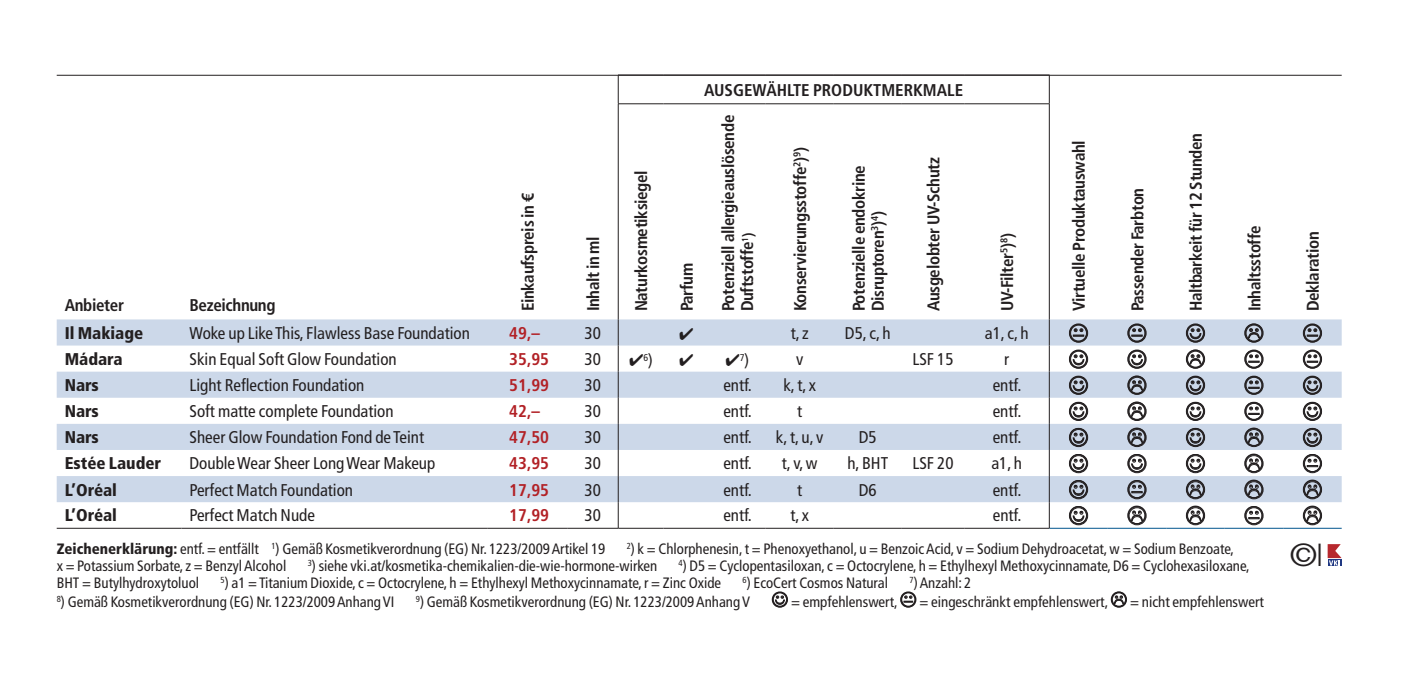
<style>
.page{position:relative;width:1418px;height:681px;background:#fff}
.page>*{position:absolute;margin:0;border:0;box-sizing:border-box;transform-origin:0 0}
.t1{font:300 32px "Frutiger LT Std";color:#231f20;scale:1.1 1}
.t2{font:condensed 17px "Frutiger LT Std";color:#231f20}
.t3{font:700 condensed 17px/19px "Frutiger LT Std";letter-spacing:-.02em;color:#231f20}
.t4{font:900 condensed 17px "Frutiger LT Std";color:#231f20}
.t5{font:700 condensed 17px "Frutiger LT Std";color:#b22126}
.t6{font:700 condensed 17px "Frutiger LT Std";color:#231f20}
.t7{font:condensed 15px "Frutiger LT Std";color:#231f20}
.t8{font:900 condensed 15px "Frutiger LT Std";color:#231f20}
.t9{font:condensed 10px "Frutiger LT Std";color:#231f20}
.s1{font-size:15px}
.s2{font-size:17px}
.s3{font-weight:400}
.s4{font-stretch:condensed}
</style>
<div class="page">
<svg style="left:57px;top:319px;width:991px;height:183px;fill:#ccd8e9"></svg>
<svg style="left:618px;top:76px;width:1px;height:27px"></svg>
<hr style="left:618px;top:103px;width:45px;height:1px;background:#231f20">
<hr style="left:663px;top:103px;width:46px;height:1px;background:#231f20">
<hr style="left:709px;top:103px;width:56px;height:1px;background:#231f20">
<hr style="left:765px;top:103px;width:68px;height:1px;background:#231f20">
<hr style="left:833px;top:103px;width:68px;height:1px;background:#231f20">
<hr style="left:901px;top:103px;width:63px;height:1px;background:#231f20">
<hr style="left:964px;top:103px;width:85px;height:1px;background:#231f20">
<hr style="left:618px;top:104px;width:1px;height:215px;background:#231f20">
<svg style="left:618px;top:319px;width:1px;height:208px"></svg>
<hr style="left:57px;top:527px;width:124px;height:1px;background:#231f20">
<hr style="left:181px;top:527px;width:307px;height:1px;background:#231f20">
<hr style="left:488px;top:527px;width:79px;height:1px;background:#231f20">
<hr style="left:567px;top:527px;width:51px;height:1px;background:#231f20">
<hr style="left:618px;top:527px;width:45px;height:1px;background:#231f20">
<hr style="left:663px;top:527px;width:46px;height:1px;background:#231f20">
<hr style="left:709px;top:527px;width:56px;height:1px;background:#231f20">
<hr style="left:765px;top:527px;width:68px;height:1px;background:#231f20">
<hr style="left:833px;top:527px;width:68px;height:1px;background:#231f20">
<hr style="left:901px;top:527px;width:63px;height:1px;background:#231f20">
<hr style="left:964px;top:527px;width:85px;height:1px;background:#231f20">
<svg style="left:1048px;top:76px;width:1px;height:27px"></svg>
<hr style="left:1048px;top:104px;width:1px;height:215px;background:#231f20">
<hr style="left:57px;top:75px;width:1284px;height:1px;background:#231f20">
<svg style="left:1327px;top:544px;width:14px;height:21px"></svg>
<svg style="left:1048px;top:319px;width:293px;height:209px"></svg>
<svg style="left:679px;top:328px;width:14px;height:12px"></svg>
<p class="t3" style="left:65px;top:296px;width:61px">Anbieter</p>
<p class="t3" style="left:189px;top:296px;width:88px">Bezeichnung</p>
<p class="t3" style="left:518px;top:311px;width:119px;rotate:-90deg">Einkaufspreis in €</p>
<p class="t3" style="left:583px;top:311px;width:77px;rotate:-90deg">Inhalt in ml</p>
<p class="t3" style="left:632px;top:311px;width:143px;rotate:-90deg">Naturkosmetiksiegel</p>
<p class="t3" style="left:677px;top:311px;width:50px;rotate:-90deg">Parfum</p>
<p class="t6" style="left:704px;top:80px;width:260px">AUSGEWÄHLTE PRODUKTMERKMALE</p>
<p class="t3" style="left:719px;top:311px;width:198px;rotate:-90deg">Potenziell allergieauslösende<br>Duftstoffe<sup>1</sup><span class="s1">)</span></p>
<p class="t3" style="left:790px;top:311px;width:165px;rotate:-90deg">Konservierungsstoffe<sup>2</sup>)<sup>9</sup>)</p>
<p class="t3" style="left:849px;top:311px;width:148px;rotate:-90deg">Potenzielle endokrine<br>Disruptoren<sup>3</sup>)<sup>4</sup>)</p>
<p class="t3" style="left:924px;top:311px;width:155px;rotate:-90deg">Ausgelobter UV-Schutz</p>
<p class="t3" style="left:997px;top:311px;width:79px;rotate:-90deg">UV-Filter<sup>5</sup>)<sup>8</sup>)</p>
<p class="t3" style="left:1069px;top:311px;width:173px;rotate:-90deg">Virtuelle Produktauswahl</p>
<p class="t3" style="left:1127px;top:311px;width:125px;rotate:-90deg">Passender Farbton</p>
<p class="t3" style="left:1186px;top:311px;width:180px;rotate:-90deg">Haltbarkeit für 12 Stunden</p>
<p class="t3" style="left:1244px;top:311px;width:87px;rotate:-90deg">Inhaltsstoffe</p>
<p class="t3" style="left:1303px;top:311px;width:81px;rotate:-90deg">Deklaration</p>
<p class="t4" style="left:65px;top:322px;width:80px">Il Makiage</p>
<p class="t2" style="left:189px;top:323px;width:282px">Woke up Like This, Flawless Base Foundation</p>
<p class="t5" style="left:509px;top:323px;width:32px">49,–</p>
<p class="t2" style="left:584px;top:323px;width:18px">30</p>
<p class="t2" style="left:790px;top:323px;width:20px">t, z</p>
<p class="t2" style="left:845px;top:323px;width:47px">D5, c, h</p>
<p class="t2" style="left:984px;top:323px;width:45px">a1, c, h</p>
<p class="t4" style="left:65px;top:348px;width:59px">Mádara</p>
<p class="t2" style="left:189px;top:349px;width:209px">Skin Equal Soft Glow Foundation</p>
<p class="t5" style="left:509px;top:349px;width:41px">35,95</p>
<p class="t2" style="left:584px;top:349px;width:18px">30</p>
<p class="t9" style="left:629px;top:351px;width:25px">✔6<span class="s2">)</span></p>
<p class="t9" style="left:679px;top:351px;width:72px">✔ ✔7<span class="s2">)</span></p>
<p class="t2" style="left:796px;top:349px;width:9px">v</p>
<p class="t2" style="left:912px;top:349px;width:43px">LSF 15</p>
<p class="t2" style="left:1004px;top:349px;width:7px">r</p>
<p class="t4" style="left:65px;top:375px;width:36px">Nars</p>
<p class="t2" style="left:189px;top:375px;width:176px">Light Reflection Foundation</p>
<p class="t5" style="left:509px;top:375px;width:41px">51,99</p>
<p class="t2" style="left:584px;top:375px;width:18px">30</p>
<p class="t2" style="left:723px;top:375px;width:30px">entf.</p>
<p class="t2" style="left:783px;top:375px;width:34px">k, t, x</p>
<p class="t2" style="left:992px;top:375px;width:30px">entf.</p>
<p class="t4" style="left:65px;top:401px;width:36px">Nars</p>
<p class="t2" style="left:189px;top:401px;width:206px">Soft matte complete Foundation</p>
<p class="t5" style="left:509px;top:401px;width:32px">42,–</p>
<p class="t2" style="left:584px;top:401px;width:18px">30</p>
<p class="t2" style="left:723px;top:401px;width:30px">entf.</p>
<p class="t2" style="left:797px;top:401px;width:7px">t</p>
<p class="t2" style="left:992px;top:401px;width:30px">entf.</p>
<p class="t4" style="left:65px;top:427px;width:36px">Nars</p>
<p class="t2" style="left:189px;top:427px;width:236px">Sheer Glow Foundation Fond de Teint</p>
<p class="t5" style="left:509px;top:427px;width:41px">47,50</p>
<p class="t2" style="left:584px;top:427px;width:18px">30</p>
<p class="t2" style="left:723px;top:427px;width:30px">entf.</p>
<p class="t2" style="left:776px;top:427px;width:49px">k, t, u, v</p>
<p class="t2" style="left:858px;top:427px;width:19px">D5</p>
<p class="t2" style="left:992px;top:427px;width:30px">entf.</p>
<p class="t4" style="left:65px;top:453px;width:98px">Estée Lauder</p>
<p class="t2" style="left:189px;top:453px;width:247px">Double Wear Sheer Long Wear Makeup</p>
<p class="t5" style="left:509px;top:453px;width:41px">43,95</p>
<p class="t2" style="left:584px;top:453px;width:18px">30</p>
<p class="t2" style="left:723px;top:453px;width:30px">entf.</p>
<p class="t2" style="left:782px;top:453px;width:37px">t, v, w</p>
<p class="t2" style="left:847px;top:453px;width:42px">h, BHT</p>
<p class="t2" style="left:912px;top:453px;width:43px">LSF 20</p>
<p class="t2" style="left:991px;top:453px;width:32px">a1, h</p>
<p class="t4" style="left:65px;top:479px;width:54px">L’Oréal</p>
<p class="t2" style="left:189px;top:479px;width:165px">Perfect Match Foundation</p>
<p class="t5" style="left:509px;top:479px;width:41px">17,95</p>
<p class="t2" style="left:584px;top:479px;width:18px">30</p>
<p class="t2" style="left:723px;top:479px;width:30px">entf.</p>
<p class="t2" style="left:797px;top:479px;width:7px">t</p>
<p class="t2" style="left:858px;top:479px;width:19px">D6</p>
<p class="t2" style="left:992px;top:479px;width:30px">entf.</p>
<p class="t4" style="left:65px;top:505px;width:54px">L’Oréal</p>
<p class="t2" style="left:189px;top:505px;width:127px">Perfect Match Nude</p>
<p class="t5" style="left:509px;top:505px;width:41px">17,99</p>
<p class="t2" style="left:584px;top:505px;width:18px">30</p>
<p class="t2" style="left:723px;top:505px;width:30px">entf.</p>
<p class="t2" style="left:790px;top:505px;width:20px">t, x</p>
<p class="t2" style="left:992px;top:505px;width:30px">entf.</p>
<p class="t8" style="left:57px;top:539px;width:204px">Zeichenerklärung: <span class="s3">entf. = entfällt</span></p>
<p class="t7" style="left:271px;top:539px;width:335px"><sup>1</sup>) Gemäß Kosmetikverordnung (EG) Nr. 1223/2009 Artikel 19</p>
<p class="t7" style="left:626px;top:539px;width:609px"><sup>2</sup>) k = Chlorphenesin, t = Phenoxyethanol, u = Benzoic Acid, v = Sodium Dehydroacetat, w = Sodium Benzoate,</p>
<p class="t7" style="left:57px;top:556px;width:231px">x = Potassium Sorbate, z = Benzyl Alcohol</p>
<p class="t7" style="left:308px;top:556px;width:351px"><sup>3</sup>) siehe vki.at/kosmetika-chemikalien-die-wie-hormone-wirken</p>
<p class="t7" style="left:678px;top:556px;width:572px"><sup>4</sup>) D5 = Cyclopentasiloxan, c = Octocrylene, h = Ethylhexyl Methoxycinnamate, D6 = Cyclohexasiloxane,</p>
<p class="t7" style="left:57px;top:573px;width:144px">BHT = Butylhydroxytoluol</p>
<p class="t7" style="left:220px;top:573px;width:502px"><sup>5</sup>) a1 = Titanium Dioxide, c = Octocrylene, h = Ethylhexyl Methoxycinnamate, r = Zinc Oxide</p>
<p class="t7" style="left:742px;top:573px;width:147px"><sup>6</sup>) EcoCert Cosmos Natural</p>
<p class="t7" style="left:909px;top:573px;width:63px"><sup>7</sup>) Anzahl: 2</p>
<p class="t7" style="left:57px;top:592px;width:339px"><sup>8</sup>) Gemäß Kosmetikverordnung (EG) Nr. 1223/2009 Anhang VI</p>
<p class="t7" style="left:416px;top:592px;width:336px"><sup>9</sup>) Gemäß Kosmetikverordnung (EG) Nr. 1223/2009 Anhang V</p>
<p class="t7" style="left:791px;top:592px;width:108px">= empfehlenswert,</p>
<p class="t7" style="left:919px;top:592px;width:190px">= eingeschränkt empfehlenswert,</p>
<p class="t7" style="left:1130px;top:592px;width:135px">= nicht empfehlenswert</p>
<h1 class="t1" style="left:1289px;top:537px;width:32px">©<span class="s4">I</span></h1>
</div>
